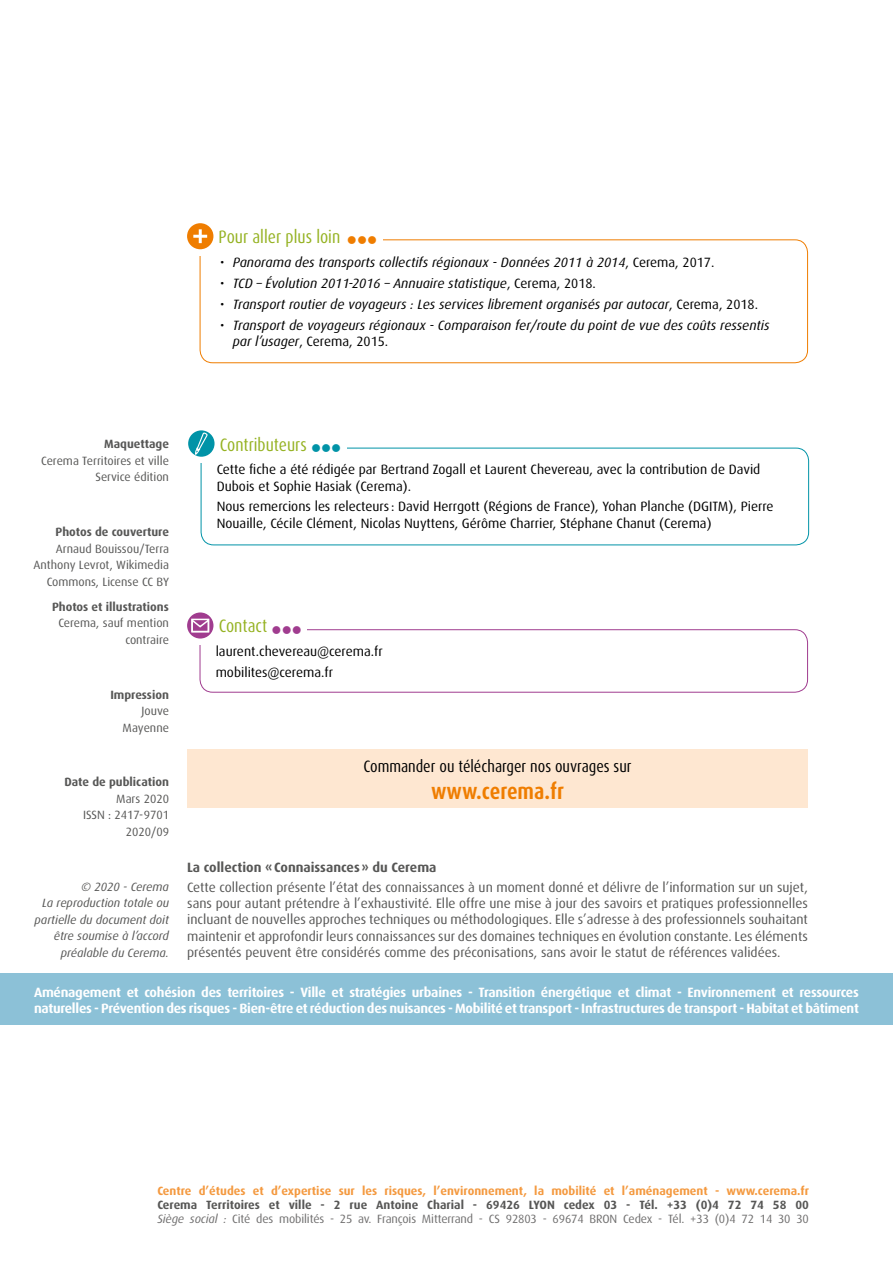
<style>
.page{position:relative;width:893px;height:1263px;background:#fff}
.page>*{position:absolute;margin:0;border:0;box-sizing:border-box;transform-origin:0 0}
.t1{font:700 condensed 22.5px "Dax OT";color:#ef7d00}
._4e_titre_encadre{font:condensed 18px "Dax OT";color:#95b222}
.t2{font:condensed 16.5px "Dax OT";color:#000}
.t3{font:13.5px/16.2px "Dax OT";color:#575756;text-align:justify}
._4e_texte_encadre{font:13.5px/16.5px "Dax OT";color:#000}
.t4{font:italic 13.5px/16.5px "Dax OT";color:#000}
.t5{font:700 13.5px/16.2px "Dax OT";letter-spacing:-.02em;color:#fff}
.t6{font:700 13.5px "Dax OT";color:#575756}
.texte_picto_cyan{font:13.5px "Wingdings";color:#a03c8f}
.texte_picto_cyan-2{font:13.5px "Wingdings";color:#0093a7}
.texte_picto_cyan-3{font:13.5px "Wingdings";color:#ef7d00}
.t7{font:12px/14.4px "Dax OT";letter-spacing:-.01em;color:#706f6f}
.t8{font:12px/16.5px "Dax OT";color:#575756;text-align:right}
.t9{font:700 12px "Dax OT";color:#f4993f}
.t10{font:italic 12px/16.5px "Dax OT";color:#575756;text-align:right}
.t11{font:700 12px "Dax OT";color:#575756}
.s1{font-style:normal}
.s2{font-weight:700;color:#575756}
.s3{font-style:italic}
</style>
<div class="page">
<div style="left:0;top:974px;width:893px;height:51px;background:#8cc1d7"></div>
<div style="left:187px;top:749px;width:621px;height:59px;background:#fee7d1"></div>
<div style="left:200px;top:629px;width:608px;height:63px;border:1px solid #a03c8f;border-radius:13px"></div>
<div style="left:188px;top:606px;width:119px;height:39px;background:#fff"></div>
<div style="left:187px;top:612px;width:26px;height:26px;background:#a03c8f;border-radius:50%"></div>
<svg style="left:191px;top:618px;width:19px;height:15px"></svg>
<div style="left:191px;top:619px;width:18px;height:13px;border:2px solid #fff"></div>
<div style="left:201px;top:448px;width:608px;height:97px;border:1px solid #0093a7;border-radius:13px"></div>
<div style="left:189px;top:424px;width:158px;height:38px;background:#fff"></div>
<svg style="left:188px;top:430px;width:27px;height:27px"></svg>
<svg style="left:195px;top:432px;width:13px;height:23px"></svg>
<div style="left:200px;top:239px;width:608px;height:124px;border:1px solid #ef7d00;border-radius:13px"></div>
<div style="left:187px;top:217px;width:196px;height:38px;background:#fff"></div>
<div style="left:187px;top:223px;width:26px;height:26px;background:#ef7d00;border-radius:50%"></div>
<hr style="left:199px;top:229px;width:3px;height:14px;background:#fff">
<hr style="left:193px;top:235px;width:14px;height:3px;background:#fff">
<p class="_4e_titre_encadre" style="left:219px;top:226px;width:123px">Pour aller plus loin</p>
<p class="texte_picto_cyan-3" style="left:347px;top:233px;width:32px">●●●</p>
<p class="t4" style="left:220px;top:255px;width:496px"><span class="s1">•</span> Panorama des transports collectifs régionaux - Données 2011 à 2014<span class="s1">, Cerema, 2017.</span></p>
<p class="t4" style="left:220px;top:275px;width:377px"><span class="s1">•</span> TCD – Évolution 2011-2016 – Annuaire statistique<span class="s1">, Cerema, 2018.</span></p>
<p class="t4" style="left:220px;top:296px;width:540px"><span class="s1">•</span> Transport routier de voyageurs : Les services librement organisés par autocar<span class="s1">, Cerema, 2018.</span></p>
<p class="t4" style="left:233px;top:317px;width:538px;text-indent:-13px"><span class="s1">•</span> Transport de voyageurs régionaux - Comparaison fer/route du point de vue des coûts ressentis par l’usager<span class="s1">, Cerema, 2015.</span></p>
<p class="t11" style="left:104px;top:437px;width:66px">Maquettage</p>
<p class="t8" style="left:41px;top:452px;width:129px">Cerema Territoires et ville<br>Service édition</p>
<p class="t11" style="left:55px;top:525px;width:115px">Photos de couverture</p>
<p class="t8" style="left:34px;top:540px;width:137px">Arnaud Bouissou/Terra<br>Anthony Levrot, Wikimedia<br>Commons, License CC BY</p>
<p class="t11" style="left:52px;top:600px;width:118px">Photos et illustrations</p>
<p class="t8" style="left:58px;top:615px;width:112px">Cerema, sauf mention contraire</p>
<p class="t11" style="left:110px;top:688px;width:60px">Impression</p>
<p class="t8" style="left:123px;top:703px;width:48px">Jouve<br>Mayenne</p>
<p class="t11" style="left:64px;top:775px;width:106px">Date de publication</p>
<p class="t8" style="left:83px;top:791px;width:87px">Mars 2020<br>ISSN : 2417-9701<br>2020/09</p>
<p class="t10" style="left:35px;top:878px;width:136px">© 2020 - Cerema<br>La reproduction totale ou partielle du document doit être soumise à l’accord préalable du Cerema.</p>
<p class="_4e_titre_encadre" style="left:220px;top:433px;width:89px">Contributeurs</p>
<p class="texte_picto_cyan-2" style="left:311px;top:441px;width:32px">●●●</p>
<p class="_4e_texte_encadre" style="left:217px;top:461px;width:545px">Cette fiche a été rédigée par Bertrand Zogall et Laurent Chevereau, avec la contribution de David<br>Dubois et Sophie Hasiak (Cerema).</p>
<p class="_4e_texte_encadre" style="left:217px;top:499px;width:558px">Nous remercions les relecteurs : David Herrgott (Régions de France), Yohan Planche (DGITM), Pierre<br>Nouaille, Cécile Clément, Nicolas Nuyttens, Gérôme Charrier, Stéphane Chanut (Cerema)</p>
<p class="_4e_titre_encadre" style="left:219px;top:615px;width:50px">Contact</p>
<p class="texte_picto_cyan" style="left:272px;top:622px;width:32px">●●●</p>
<p class="_4e_texte_encadre" style="left:216px;top:643px;width:168px">laurent.chevereau@cerema.fr</p>
<p class="_4e_texte_encadre" style="left:216px;top:664px;width:119px">mobilites@cerema.fr</p>
<p class="t2" style="left:363px;top:756px;width:270px">Commander ou télécharger nos ouvrages sur</p>
<h1 class="t1" style="left:431px;top:777px;width:134px">www.cerema.fr</h1>
<p class="t6" style="left:187px;top:859px;width:251px">La collection «Connaissances» du Cerema</p>
<p class="t3" style="left:187px;top:879px;width:622px">Cette collection présente l’état des connaissances à un moment donné et délivre de l’information sur un sujet, sans pour autant prétendre à l’exhaustivité. Elle offre une mise à jour des savoirs et pratiques professionnelles incluant de nouvelles approches techniques ou méthodologiques. Elle s’adresse à des professionnels souhaitant maintenir et approfondir leurs connaissances sur des domaines techniques en évolution constante. Les éléments présentés peuvent être considérés comme des préconisations, sans avoir le statut de références validées.</p>
<p class="t5" style="left:34px;top:984px;width:826px">Aménagement et cohésion des territoires - Ville et stratégies urbaines - Transition énergétique et climat - Environnement et ressources naturelles - Prévention des risques - Bien-être et réduction des nuisances - Mobilité et transport - Infrastructures de transport - Habitat et bâtiment</p>
<p class="t9" style="left:157px;top:1183px;width:653px">Centre d’études et d’expertise sur les risques, l’environnement, la mobilité et l’aménagement - www.cerema.fr</p>
<p class="t7" style="left:157px;top:1198px;width:653px"><span class="s2">Cerema Territoires et ville - 2 rue Antoine Charial - 69426 LYON cedex 03 - Tél. +33 (0)4 72 74 58 00<br></span><span class="s3">Siège social :</span> Cité des mobilités - 25 av. François Mitterrand - CS 92803 - 69674 BRON Cedex - Tél. +33 (0)4 72 14 30 30</p>
</div>
